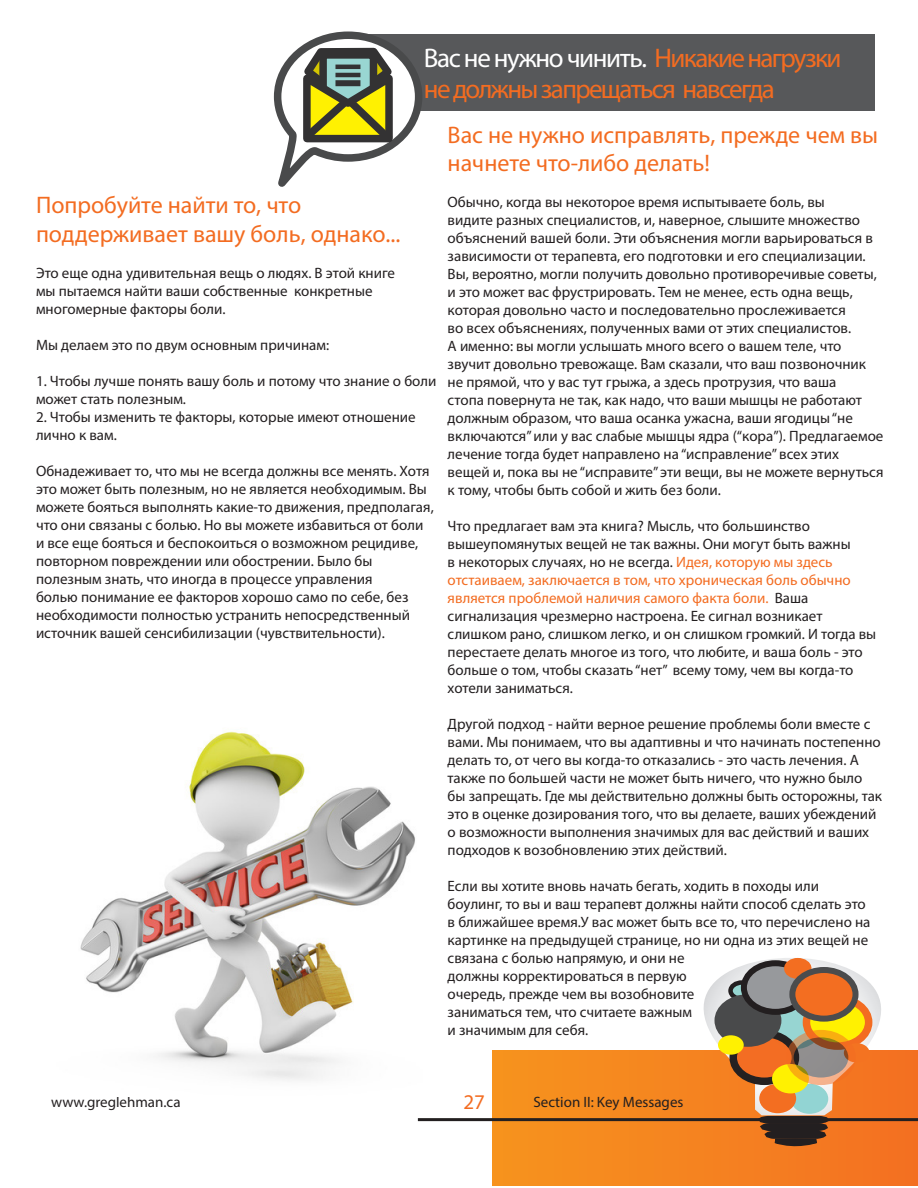
<style>
.page{position:relative;width:918px;height:1188px;background:#fff}
.page>*{position:absolute;margin:0;border:0;box-sizing:border-box;transform-origin:0 0}
.heading_style_not_bo{font:27px "Myriad Pro";letter-spacing:-.055em;color:#fff}
.heading_style_not_bo-2{font:27px "Myriad Pro";letter-spacing:-.06em;color:#f36c21}
.t1{font:24px/28.8px "Myriad Pro";color:#f36c21}
.t2{font:21px "Myriad Pro";color:#f36c21}
.t3{font:15px/18px "Myriad Pro";color:#231f20}
.s1{color:#f36c21}
</style>
<div class="page">
<div style="left:493px;top:1050px;width:425px;height:136px;background:linear-gradient(to right,#f6941e,#f37022)"></div>
<svg style="left:552px;top:958px;width:366px;height:157px"></svg>
<svg style="left:731px;top:983px;width:22px;height:16px"></svg>
<div style="left:728px;top:980px;width:28px;height:21px;border:4px solid #231f20;border-radius:50%"></div>
<svg style="left:767px;top:1003px;width:55px;height:46px"></svg>
<svg style="left:753px;top:1113px;width:81px;height:35px;background:#7c4c2b"></svg>
<div style="left:733px;top:1034px;width:62px;height:47px;background:#f36c21;border-radius:50%"></div>
<div style="left:729px;top:1030px;width:70px;height:55px;border:8px solid #231f20;border-radius:50%"></div>
<div style="left:792px;top:1085px;width:36px;height:28px;background:#92d4d3;border-radius:50%"></div>
<div style="left:791px;top:1084px;width:37px;height:30px;border:2px solid #92d4d1;border-radius:50%"></div>
<div style="left:759px;top:1084px;width:37px;height:29px;background:#f36e21;border-radius:50%"></div>
<div style="left:772px;top:1064px;width:37px;height:29px;background:#fff101;border-radius:50%"></div>
<svg style="left:806px;top:998px;width:63px;height:48px"></svg>
<div style="left:803px;top:995px;width:69px;height:55px;border:8px solid #f36c21;border-radius:50%"></div>
<div style="left:714px;top:994px;width:67px;height:53px;background:#494a4b;border-radius:50%"></div>
<div style="left:744px;top:963px;width:63px;height:49px;background:#97999c;border-radius:50%"></div>
<div style="left:741px;top:960px;width:69px;height:55px;border:6px solid #231f20;border-radius:50%"></div>
<div style="left:844px;top:1043px;width:26px;height:20px;background:#f47321;border-radius:50%"></div>
<div style="left:718px;top:1035px;width:26px;height:20px;background:#fff101;border-radius:50%"></div>
<div style="left:786px;top:960px;width:23px;height:17px;background:#f36e21;border-radius:50%"></div>
<div style="left:784px;top:958px;width:27px;height:21px;border:4px solid #f36e21;border-radius:50%"></div>
<svg style="left:790px;top:1034px;width:62px;height:47px;background:#93816f"></svg>
<div style="left:786px;top:1030px;width:70px;height:55px;border:8px solid #f36c21;border-radius:50%"></div>
<div style="left:792px;top:970px;width:64px;height:49px;background:#f36e21;border-radius:50%"></div>
<div style="left:789px;top:967px;width:70px;height:55px;border:6px solid #4b4c4d;border-radius:50%"></div>
<hr style="left:418px;top:1118px;width:500px;height:3px;background:#231f20">
<div style="left:368px;top:34px;width:506px;height:77px;background:#57585a"></div>
<svg style="left:273px;top:31px;width:149px;height:156px"></svg>
<hr style="left:335px;top:65px;width:25px;height:4px;background:#333233">
<hr style="left:335px;top:73px;width:25px;height:4px;background:#333233">
<div style="left:335px;top:80px;width:25px;height:6px;background:#333233"></div>
<img style="left:80px;top:731px;width:335px;height:350px">
<p class="heading_style_not_bo" style="left:424px;top:41px;width:419px">Вас не нужно чинить. <span class="s1">Никакие нагрузки</span></p>
<p class="heading_style_not_bo-2" style="left:424px;top:73px;width:352px">не должны запрещаться навсегда</p>
<p class="t1" style="left:448px;top:120px;width:432px">Вас не нужно исправлять, прежде чем вы начнете что-либо делать!</p>
<p class="t3" style="left:448px;top:193px;width:437px">Обычно, когда вы некоторое время испытываете боль, вы<br>видите разных специалистов, и, наверное, слышите множество объяснений вашей боли. Эти объяснения могли варьироваться в зависимости от терапевта, его подготовки и его специализации.<br>Вы, вероятно, могли получить довольно противоречивые советы, и это может вас фрустрировать. Тем не менее, есть одна вещь, которая довольно часто и последовательно прослеживается<br>во всех объяснениях, полученных вами от этих специалистов.<br>А именно: вы могли услышать много всего о вашем теле, что звучит довольно тревожаще. Вам сказали, что ваш позвоночник не прямой, что у вас тут грыжа, а здесь протрузия, что ваша<br>стопа повернута не так, как надо, что ваши мышцы не работают должным образом, что ваша осанка ужасна, ваши ягодицы “не включаются” или у вас слабые мышцы ядра (“кора”). Предлагаемое лечение тогда будет направлено на “исправление” всех этих вещей и, пока вы не “исправите” эти вещи, вы не можете вернуться к тому, чтобы быть собой и жить без боли.</p>
<p class="t3" style="left:448px;top:517px;width:430px">Что предлагает вам эта книга? Мысль, что большинство вышеупомянутых вещей не так важны. Они могут быть важны<br>в некоторых случаях, но не всегда. <span class="s1">Идея, которую мы здесь отстаиваем, заключается в том, что хроническая боль обычно является проблемой наличия самого факта боли.</span> Ваша сигнализация чрезмерно настроена. Ее сигнал возникает слишком рано, слишком легко, и он слишком громкий. И тогда вы перестаете делать многое из того, что любите, и ваша боль - это больше о том, чтобы сказать “нет” всему тому, чем вы когда-то хотели заниматься.</p>
<p class="t3" style="left:448px;top:715px;width:436px">Другой подход - найти верное решение проблемы боли вместе с вами. Мы понимаем, что вы адаптивны и что начинать постепенно делать то, от чего вы когда-то отказались - это часть лечения. А также по большей части не может быть ничего, что нужно было бы запрещать. Где мы действительно должны быть осторожны, так это в оценке дозирования того, что вы делаете, ваших убеждений о возможности выполнения значимых для вас действий и ваших подходов к возобновлению этих действий.</p>
<p class="t3" style="left:448px;top:877px;width:424px">Если вы хотите вновь начать бегать, ходить в походы или боулинг, то вы и ваш терапевт должны найти способ сделать это в ближайшее время.У вас может быть все то, что перечислено на картинке на предыдущей странице, но ни одна из этих вещей не связана с болью напрямую, и они не</p>
<p class="t3" style="left:448px;top:967px;width:241px">должны корректироваться в первую</p>
<p class="t3" style="left:448px;top:985px;width:248px">очередь, прежде чем вы возобновите</p>
<p class="t3" style="left:448px;top:1003px;width:246px">заниматься тем, что считаете важным</p>
<p class="t3" style="left:448px;top:1021px;width:142px">и значимым для себя.</p>
<p class="t1" style="left:36px;top:190px;width:366px">Попробуйте найти то, что поддерживает вашу боль, однако...</p>
<p class="t3" style="left:36px;top:264px;width:361px">Это еще одна удивительная вещь о людях. В этой книге мы пытаемся найти ваши собственные конкретные многомерные факторы боли.</p>
<p class="t3" style="left:36px;top:336px;width:295px">Мы делаем это по двум основным причинам:</p>
<p class="t3" style="left:36px;top:372px;width:402px">1. Чтобы лучше понять вашу боль и потому что знание о боли может стать полезным.</p>
<p class="t3" style="left:36px;top:408px;width:381px">2. Чтобы изменить те факторы, которые имеют отношение лично к вам.</p>
<p class="t3" style="left:36px;top:462px;width:399px">Обнадеживает то, что мы не всегда должны все менять. Хотя это может быть полезным, но не является необходимым. Вы можете бояться выполнять какие-то движения, предполагая, что они связаны с болью. Но вы можете избавиться от боли и все еще бояться и беспокоиться о возможном рецидиве, повторном повреждении или обострении. Было бы</p>
<p class="t3" style="left:36px;top:570px;width:376px">полезным знать, что иногда в процессе управления болью понимание ее факторов хорошо само по себе, без необходимости полностью устранить непосредственный источник вашей сенсибилизации (чувствительности).</p>
<p class="t3" style="left:51px;top:1093px;width:131px">www.greglehman.ca</p>
<h3 class="t2" style="left:463px;top:1089px;width:23px">27</h3>
<p class="t3" style="left:533px;top:1093px;width:152px">Section II: Key Messages</p>
</div>
